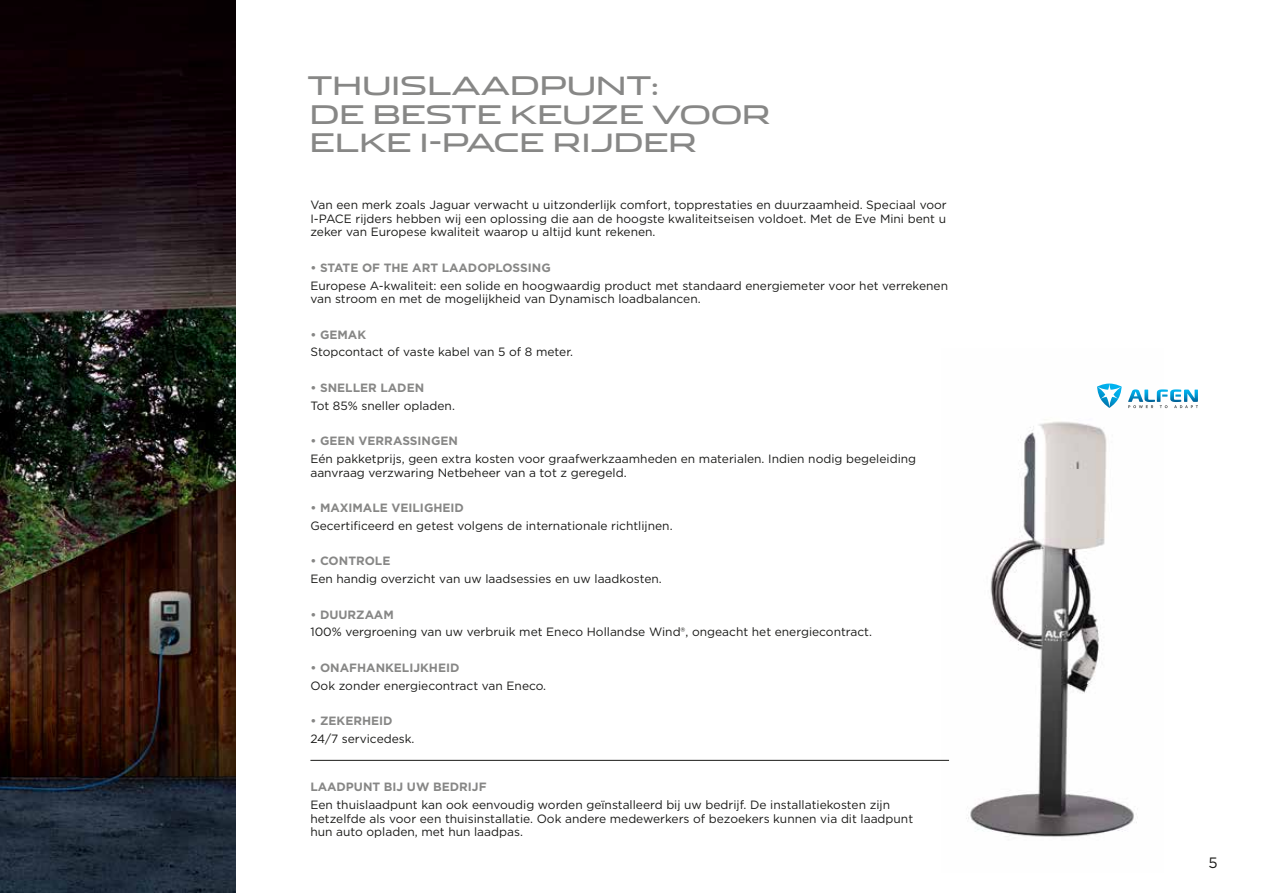
<style>
.page{position:relative;width:1263px;height:893px;background:#fff}
.page>*{position:absolute;margin:0;border:0;box-sizing:border-box;transform-origin:0 0}
.t1{font:25.5px/28.5px "Jaguar";letter-spacing:-.02em;color:#878786}
.t2{font:15px "Gotham";color:#1a1a18}
.t3{font:12px/13.5px "Gotham";color:#1a1a18}
.t4{font:700 12px "Gotham";color:#878786}
</style>
<div class="page">
<img style="left:942px;top:383px;width:210px;height:454px">
<img style="left:0;top:0;width:235px;height:893px">
<hr style="left:310px;top:760px;width:639px;height:1px;background:#1a1a18">
<svg style="left:1097px;top:384px;width:24px;height:24px"></svg>
<svg style="left:1128px;top:389px;width:70px;height:19px"></svg>
<h1 class="t1" style="left:307px;top:70px;width:465px">THUISLAADPUNT:<br>DE BESTE KEUZE VOOR<br>ELKE I-PACE RIJDER</h1>
<p class="t3" style="left:310px;top:198px;width:638px;text-align:justify">Van een merk zoals Jaguar verwacht u uitzonderlijk comfort, topprestaties en duurzaamheid. Speciaal voor I-PACE rijders hebben wij een oplossing die aan de hoogste kwaliteitseisen voldoet. Met de Eve Mini bent u zeker van Europese kwaliteit waarop u altijd kunt rekenen.</p>
<p class="t4" style="left:310px;top:260px;width:242px">• STATE OF THE ART LAADOPLOSSING</p>
<p class="t3" style="left:310px;top:278px;width:639px">Europese A-kwaliteit: een solide en hoogwaardig product met standaard energiemeter voor het verrekenen van stroom en met de mogelijkheid van Dynamisch loadbalancen.</p>
<p class="t4" style="left:310px;top:327px;width:57px">• GEMAK</p>
<p class="t3" style="left:310px;top:345px;width:264px">Stopcontact of vaste kabel van 5 of 8 meter.</p>
<p class="t4" style="left:310px;top:380px;width:115px">• SNELLER LADEN</p>
<p class="t3" style="left:310px;top:398px;width:146px">Tot 85% sneller opladen.</p>
<p class="t4" style="left:310px;top:433px;width:149px">• GEEN VERRASSINGEN</p>
<p class="t3" style="left:310px;top:452px;width:607px">Eén pakketprijs, geen extra kosten voor graafwerkzaamheden en materialen. Indien nodig begeleiding aanvraag verzwaring Netbeheer van a tot z geregeld.</p>
<p class="t4" style="left:310px;top:500px;width:155px">• MAXIMALE VEILIGHEID</p>
<p class="t3" style="left:310px;top:518px;width:364px">Gecertificeerd en getest volgens de internationale richtlijnen.</p>
<p class="t4" style="left:310px;top:553px;width:82px">• CONTROLE</p>
<p class="t3" style="left:310px;top:572px;width:353px">Een handig overzicht van uw laadsessies en uw laadkosten.</p>
<p class="t4" style="left:310px;top:606px;width:85px">• DUURZAAM</p>
<p class="t3" style="left:310px;top:625px;width:563px">100% vergroening van uw verbruik met Eneco Hollandse Wind®, ongeacht het energiecontract.</p>
<p class="t4" style="left:310px;top:660px;width:151px">• ONAFHANKELIJKHEID</p>
<p class="t3" style="left:310px;top:678px;width:237px">Ook zonder energiecontract van Eneco.</p>
<p class="t4" style="left:310px;top:713px;width:84px">• ZEKERHEID</p>
<p class="t3" style="left:310px;top:731px;width:106px">24/7 servicedesk.</p>
<p class="t4" style="left:310px;top:779px;width:178px">LAADPUNT BIJ UW BEDRIJF</p>
<p class="t3" style="left:310px;top:798px;width:604px">Een thuislaadpunt kan ook eenvoudig worden geïnstalleerd bij uw bedrijf. De installatiekosten zijn hetzelfde als voor een thuisinstallatie. Ook andere medewerkers of bezoekers kunnen via dit laadpunt hun auto opladen, met hun laadpas.</p>
<p class="t2" style="left:1208px;top:853px;width:11px">5</p>
</div>
